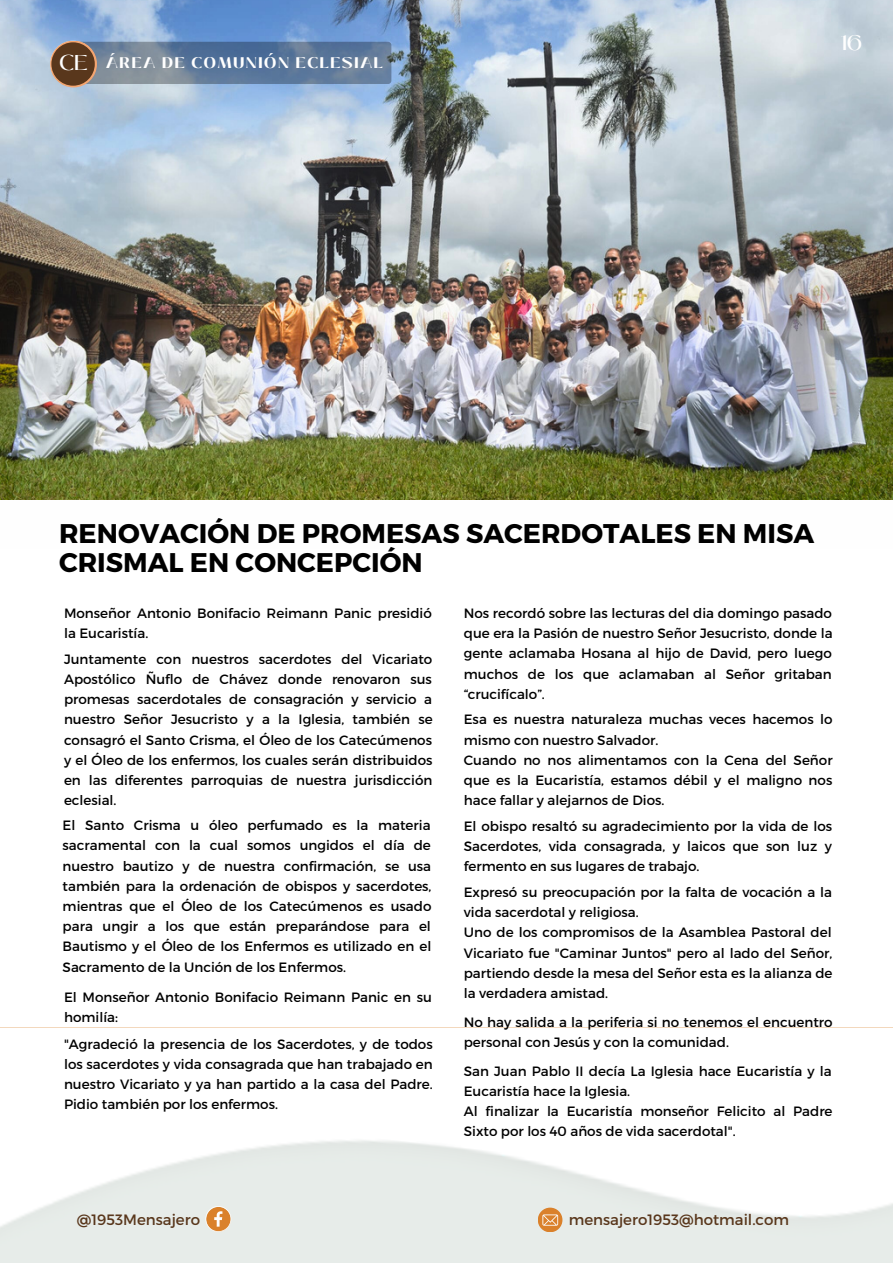
<style>
.page{position:relative;width:893px;height:1264px;background:#fff}
.page>*{position:absolute;margin:0;border:0;box-sizing:border-box;transform-origin:0 0}
.t1{font:700 27px/29.2px "Montserrat";color:#000}
.t2{font:500 21px "Black Mango";color:#fff}
.t3{font:800 15.3px "Black Mango";letter-spacing:.11em;color:#fff}
.t4{font:15px "Montserrat";color:#59371c}
.t5{font:13.5px/20.2px "Montserrat";color:#000}
.s1{font-weight:500;font-size:21.45px}
</style>
<div class="page">
<img style="left:0;top:0;width:892px;height:499px">
<svg style="left:76px;top:42px;width:315px;height:42px;background:#657d9a"></svg>
<svg style="left:50px;top:41px;width:47px;height:46px"></svg>
<div style="left:51px;top:42px;width:44px;height:44px;background:#59371c;border-radius:50%"></div>
<img style="left:0;top:1027px;width:892px;height:235px">
<svg style="left:205px;top:1205px;width:26px;height:26px"></svg>
<svg style="left:537px;top:1207px;width:25px;height:25px"></svg>
<svg style="left:542px;top:1214px;width:16px;height:11px"></svg>
<p class="t3" style="left:59px;top:51px;width:325px"><span class="s1">CE</span> ÁREA DE COMUNIÓN ECLESIAL</p>
<h2 class="t2" style="left:840px;top:26px;width:23px">16</h2>
<h1 class="t1" style="left:59px;top:517px;width:756px">RENOVACIÓN DE PROMESAS SACERDOTALES EN MISA<br>CRISMAL EN CONCEPCIÓN</h1>
<p class="t5" style="left:64px;top:602px;width:369px">Monseñor Antonio Bonifacio Reimann Panic presidió la Eucaristía.</p>
<p class="t5" style="left:464px;top:602px;width:370px;text-align:justify">Nos recordó sobre las lecturas del dia domingo pasado que era la Pasión de nuestro Señor Jesucristo, donde la gente aclamaba Hosana al hijo de David, pero luego muchos de los que aclamaban al Señor gritaban “crucifícalo”.</p>
<p class="t5" style="left:464px;top:709px;width:370px">Esa es nuestra naturaleza muchas veces hacemos lo mismo con nuestro Salvador.<br>Cuando no nos alimentamos con la Cena del Señor que es la Eucaristía, estamos débil y el maligno nos hace fallar y alejarnos de Dios.</p>
<p class="t5" style="left:464px;top:815px;width:370px;text-align:justify">El obispo resaltó su agradecimiento por la vida de los Sacerdotes, vida consagrada, y laicos que son luz y fermento en sus lugares de trabajo.</p>
<p class="t5" style="left:464px;top:881px;width:370px">Expresó su preocupación por la falta de vocación a la vida sacerdotal y religiosa.<br>Uno de los compromisos de la Asamblea Pastoral del Vicariato fue "Caminar Juntos" pero al lado del Señor, partiendo desde la mesa del Señor esta es la alianza de la verdadera amistad.</p>
<p class="t5" style="left:464px;top:1011px;width:370px">No hay salida a la periferia si no tenemos el encuentro personal con Jesús y con la comunidad.</p>
<p class="t5" style="left:464px;top:1060px;width:370px">San Juan Pablo II decía La Iglesia hace Eucaristía y la Eucaristía hace la Iglesia.<br>Al finalizar la Eucaristía monseñor Felicito al Padre Sixto por los 40 años de vida sacerdotal".</p>
<p class="t5" style="left:64px;top:648px;width:370px;text-align:justify">Juntamente con nuestros sacerdotes del Vicariato Apostólico Ñuflo de Chávez donde renovaron sus promesas sacerdotales de consagración y servicio a nuestro Señor Jesucristo y a la Iglesia, también se consagró el Santo Crisma, el Óleo de los Catecúmenos y el Óleo de los enfermos, los cuales serán distribuidos en las diferentes parroquias de nuestra jurisdicción eclesial.</p>
<p class="t5" style="left:63px;top:814px;width:370px;text-align:justify">El Santo Crisma u óleo perfumado es la materia sacramental con la cual somos ungidos el día de nuestro bautizo y de nuestra confirmación, se usa también para la ordenación de obispos y sacerdotes, mientras que el Óleo de los Catecúmenos es usado para ungir a los que están preparándose para el Bautismo y el Óleo de los Enfermos es utilizado en el Sacramento de la Unción de los Enfermos.</p>
<p class="t5" style="left:64px;top:986px;width:369px">El Monseñor Antonio Bonifacio Reimann Panic en su homilía:</p>
<p class="t5" style="left:64px;top:1033px;width:370px;text-align:justify">"Agradeció la presencia de los Sacerdotes, y de todos los sacerdotes y vida consagrada que han trabajado en nuestro Vicariato y ya han partido a la casa del Padre.<br>Pidio también por los enfermos.</p>
<p class="t4" style="left:77px;top:1209px;width:125px">@1953Mensajero</p>
<p class="t4" style="left:568px;top:1209px;width:222px">mensajero1953@hotmail.com</p>
</div>
